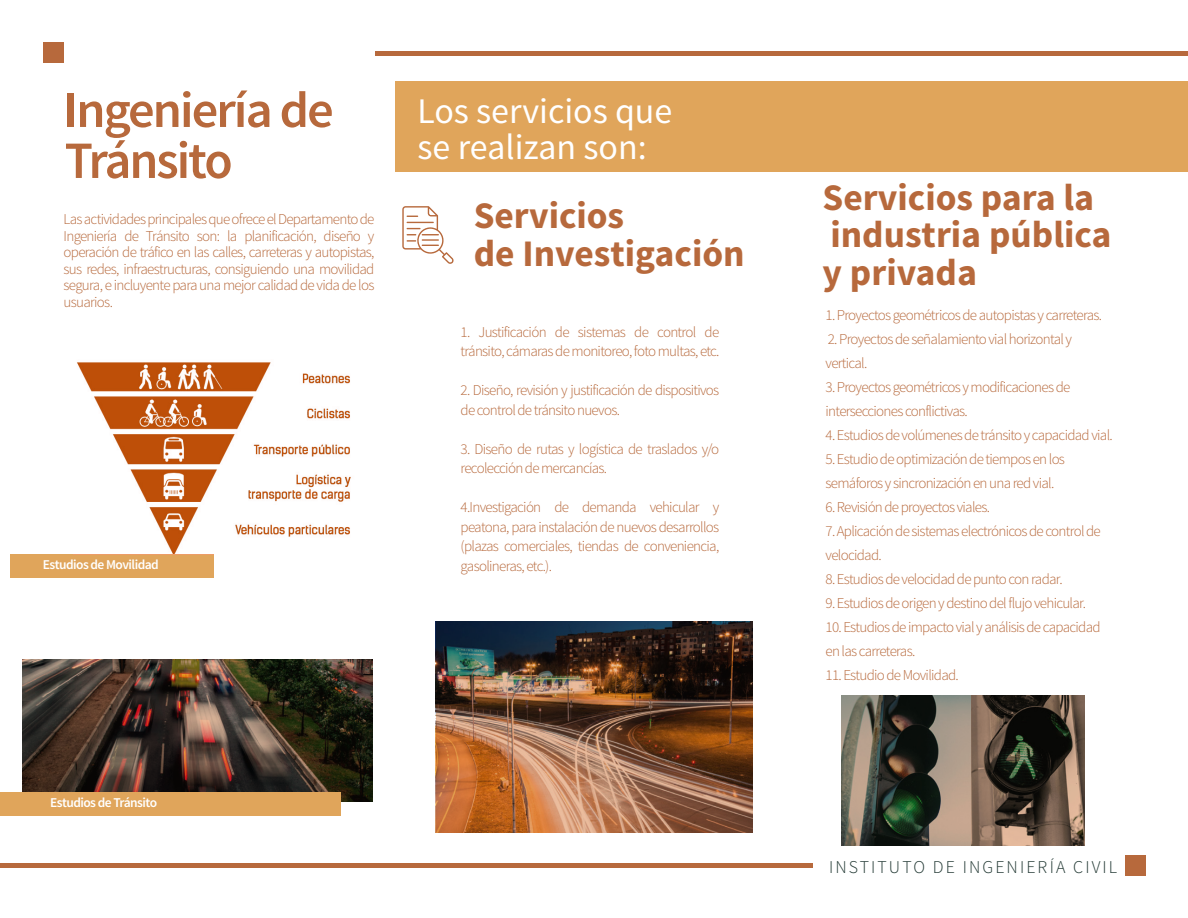
<style>
.page{position:relative;width:1188px;height:918px;background:#fff}
.page>*{position:absolute;margin:0;border:0;box-sizing:border-box;transform-origin:0 0}
.t1{font:600 52.5px "Source Sans Pro";letter-spacing:-.04em;color:#b7693c}
.t2{font:600 50.7px "Source Sans Pro";letter-spacing:-.04em;color:#b7693c;scale:1.04 1}
.t3{font:700 37.5px/37.5px "Source Sans Pro";color:#b7693c}
.t4{font:36px/36px "Source Sans Pro";color:#fff}
.t5{font:300 18px "Source Sans Pro";letter-spacing:.12em;color:#243a35}
.t6{font:300 15px/16.5px "Source Sans Pro";letter-spacing:-.045em;color:#b7693c}
.t7{font:600 13.5px "Source Sans Pro";letter-spacing:-.04em;color:#fff}
</style>
<div class="page">
<div style="left:396px;top:81px;width:792px;height:90px;background:#e0a55b"></div>
<div style="left:0;top:863px;width:813px;height:5px;background:#b7693c"></div>
<div style="left:1125px;top:855px;width:21px;height:21px;background:#b7693c"></div>
<hr style="left:376px;top:51px;width:812px;height:4px;background:#b7693c">
<div style="left:43px;top:43px;width:21px;height:20px;background:#b7693c"></div>
<svg style="left:402px;top:206px;width:52px;height:58px"></svg>
<div style="left:10px;top:555px;width:204px;height:23px;background:#e0a55b"></div>
<svg style="left:73px;top:362px;width:278px;height:193px"></svg>
<img style="left:22px;top:659px;width:351px;height:142px">
<div style="left:0;top:792px;width:340px;height:24px;background:#e0a55b"></div>
<svg style="left:841px;top:695px;width:244px;height:151px;background:#5b5346"></svg>
<img style="left:436px;top:621px;width:317px;height:211px">
<h2 class="t2" style="left:64px;top:78px;width:261px">Ingeniería de</h2>
<h1 class="t1" style="left:65px;top:127px;width:170px">Tránsito</h1>
<p class="t6" style="left:64px;top:211px;width:312px;text-align:justify">Las actividades principales que ofrece el Departamento de Ingeniería de Tránsito son: la planificación, diseño y operación de tráfico en las calles, carreteras y autopistas, sus redes, infraestructuras, consiguiendo una movilidad segura, e incluyente para una mejor calidad de vida de los usuarios.</p>
<h3 class="t4" style="left:417px;top:94px;width:256px">Los servicios que se realizan son:</h3>
<h3 class="t3" style="left:474px;top:198px;width:272px">Servicios<br>de Investigación</h3>
<p class="t6" style="left:461px;top:322px;width:261px;line-height:19.5px">1. Justificación de sistemas de control de tránsito, cámaras de monitoreo, foto multas, etc.</p>
<p class="t6" style="left:461px;top:381px;width:260px;line-height:19.5px">2. Diseño, revisión y justificación de dispositivos de control de tránsito nuevos.</p>
<p class="t6" style="left:461px;top:439px;width:260px;line-height:19.5px">3. Diseño de rutas y logística de traslados y/o recolección de mercancías.</p>
<p class="t6" style="left:461px;top:498px;width:260px;line-height:19.5px;text-align:justify">4.Investigación de demanda vehicular y peatona, para instalación de nuevos desarrollos (plazas comerciales, tiendas de conveniencia,</p>
<p class="t7" style="left:43px;top:556px;width:117px">Estudios de Movilidad</p>
<p class="t6" style="left:461px;top:558px;width:93px">gasolineras, etc.).</p>
<p class="t7" style="left:50px;top:794px;width:108px">Estudios de Tránsito</p>
<h3 class="t3" style="left:823px;top:180px;width:290px">Servicios para la industria pública y privada</h3>
<p class="t6" style="left:826px;top:307px;width:278px">1. Proyectos geométricos de autopistas y carreteras.</p>
<p class="t6" style="left:826px;top:327px;width:248px;line-height:24px">2. Proyectos de señalamiento vial horizontal y vertical.</p>
<p class="t6" style="left:826px;top:375px;width:246px;line-height:24px">3. Proyectos geométricos y modificaciones de intersecciones conflictivas.</p>
<p class="t6" style="left:826px;top:427px;width:289px">4. Estudios de volúmenes de tránsito y capacidad vial.</p>
<p class="t6" style="left:826px;top:447px;width:241px;line-height:24px">5. Estudio de optimización de tiempos en los semáforos y sincronización en una red vial.</p>
<p class="t6" style="left:826px;top:499px;width:166px">6. Revisión de proyectos viales.</p>
<p class="t6" style="left:826px;top:519px;width:277px;line-height:24px">7. Aplicación de sistemas electrónicos de control de velocidad.</p>
<p class="t6" style="left:826px;top:571px;width:239px">8. Estudios de velocidad de punto con radar.</p>
<p class="t6" style="left:826px;top:595px;width:262px">9. Estudios de origen y destino del flujo vehicular.</p>
<p class="t6" style="left:826px;top:615px;width:277px;line-height:24px">10. Estudios de impacto vial y análisis de capacidad en las carreteras.</p>
<p class="t6" style="left:826px;top:667px;width:135px">11. Estudio de Movilidad.</p>
<p class="t5" style="left:829px;top:856px;width:290px">INSTITUTO DE INGENIERÍA CIVIL</p>
</div>
